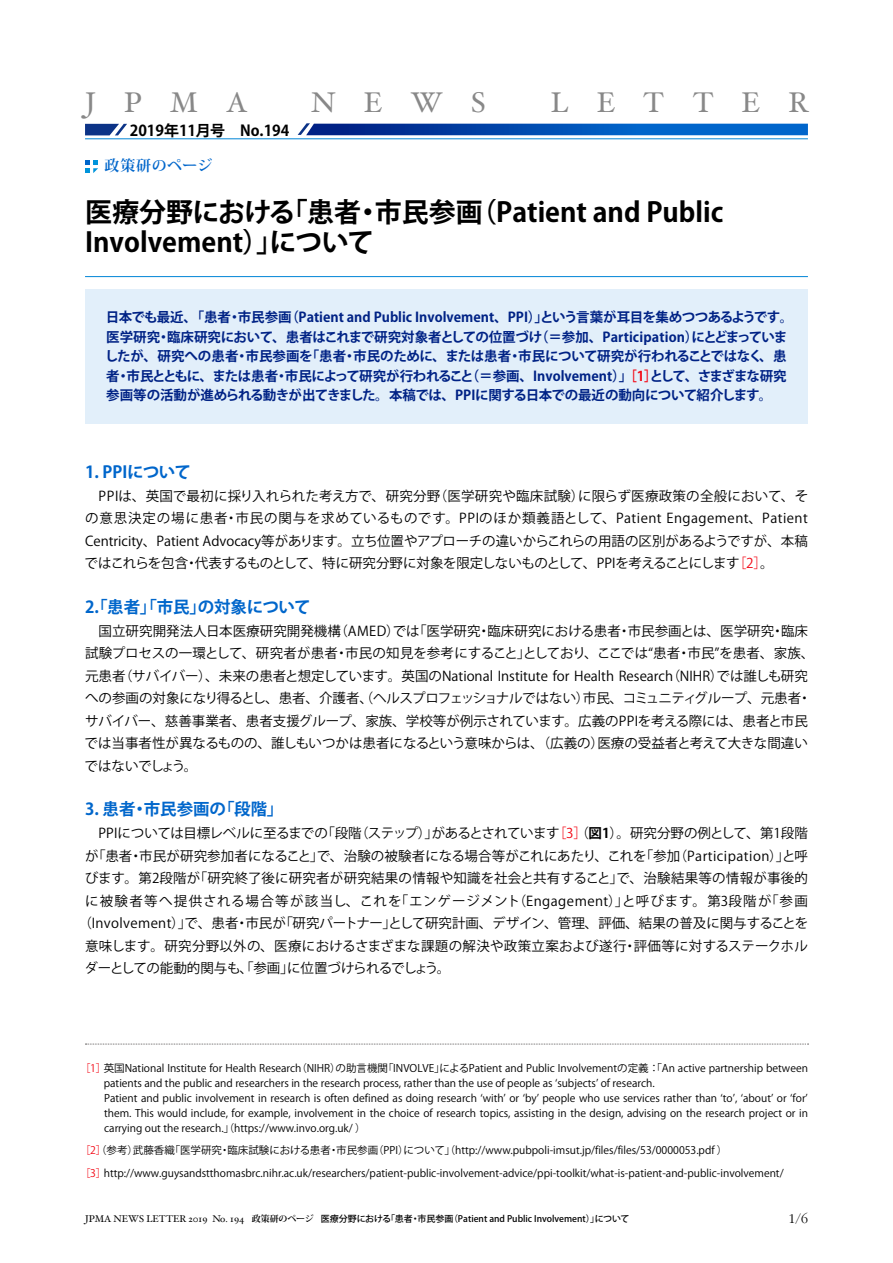
<style>
.page{position:relative;width:893px;height:1263px;background:#fff}
.page>*{position:absolute;margin:0;border:0;box-sizing:border-box;transform-origin:0 0}
.t1{font:28.5px "Hoefler Text";letter-spacing:.995em;color:#888}
.t2{font:700 27px/30px "Koz Go Pr 6 N";color:#000}
.t3{font:700 16.5px "Koz Go Pr 6 N";letter-spacing:-.005em;color:#0066cb}
.t4{font:700 15px "Koz Go Pr 6 N";color:#000}
.t5{font:700 15px "Koz Min Pr 6 N";letter-spacing:.035em;color:#0066cb}
.t6{font:300 13.8px "Garamond";color:#000}
.t7{font:13.5px/22.5px "Koz Go Pr 6 N";color:#000;text-align:justify}
.t8{font:700 13.5px/19.5px "Koz Go Pr 6 N";letter-spacing:-.01em;color:#002285}
.t9{font:13.5px "Koz Go Pr 6 N";letter-spacing:-.02em;color:#000}
.t10{font:13.5px "Koz Go Pr 6 N";letter-spacing:.06em;color:#000}
.t11{font:13.5px "Koz Go Pr 6 N";letter-spacing:.025em;color:#000}
.t12{font:13.5px "Koz Go Pr 6 N";letter-spacing:-.03em;color:#000}
.t13{font:10.5px/15px "Koz Go Pr 6 N";color:#000}
.t14{font:500 9px "Koz Go Pr 6 N";color:#000}
.s1{color:#f30815}
.s2{font-weight:700}
.s3{font-family:"Hoefler Text";font-weight:400;font-size:9.75px}
.s4{font-family:"Koz Min Pr 6 N";font-weight:700}
</style>
<div class="page">
<div style="left:85px;top:289px;width:723px;height:134px;background:#e2effa"></div>
<svg style="left:85px;top:1044px;width:723px;height:1px"></svg>
<svg style="left:85px;top:160px;width:13px;height:13px"></svg>
<hr style="left:85px;top:276px;width:723px;height:1px;background:#0085d6">
<svg style="left:85px;top:124px;width:42px;height:11px"></svg>
<svg style="left:298px;top:123px;width:510px;height:12px;background:#1258b6"></svg>
<hr style="left:85px;top:139px;width:723px;height:1px;background:#0085d6">
<h1 class="t1" style="left:85px;top:85px;width:164px">JPMA</h1>
<h1 class="t1" style="left:311px;top:85px;width:176px">NEWS</h1>
<h1 class="t1" style="left:551px;top:85px;width:260px">LETTER</h1>
<p class="t4" style="left:130px;top:122px;width:161px">2019年11月号　No.194</p>
<p class="t5" style="left:105px;top:157px;width:109px">政策研のページ</p>
<h2 class="t2" style="left:85px;top:197px;width:640px">医療分野における「患者・市民参画（Patient and Public<br>Involvement）」について</h2>
<p class="t8" style="left:105px;top:308px;width:690px">日本でも最近、「患者・市民参画（Patient and Public Involvement、PPI）」という言葉が耳目を集めつつあるようです。医学研究・臨床研究において、患者はこれまで研究対象者としての位置づけ（＝参加、Participation）にとどまっていましたが、研究への患者・市民参画を「患者・市民のために、または患者・市民について研究が行われることではなく、患者・市民とともに、または患者・市民によって研究が行われること（＝参画、Involvement）」<span class="s1">［1］</span>として、さまざまな研究参画等の活動が進められる動きが出てきました。本稿では、PPIに関する日本での最近の動向について紹介します。</p>
<p class="t3" style="left:85px;top:462px;width:107px">1. PPIについて</p>
<p class="t7" style="left:85px;top:485px;width:725px">　PPIは、英国で最初に採り入れられた考え方で、研究分野（医学研究や臨床試験）に限らず医療政策の全般において、その意思決定の場に患者・市民の関与を求めているものです。PPIのほか類義語として、Patient Engagement、Patient Centricity、Patient Advocacy等があります。立ち位置やアプローチの違いからこれらの用語の区別があるようですが、本稿ではこれらを包含・代表するものとして、特に研究分野に対象を限定しないものとして、PPIを考えることにします<span class="s1">［2］</span>。</p>
<p class="t3" style="left:85px;top:597px;width:227px">2.「患者」「市民」の対象について</p>
<p class="t7" style="left:85px;top:620px;width:731px;text-align:left">　国立研究開発法人日本医療研究開発機構（AMED）では「医学研究・臨床研究における患者・市民参画とは、医学研究・臨床試験プロセスの一環として、研究者が患者・市民の知見を参考にすること」としており、ここでは“患者・市民”を患者、家族、元患者（サバイバー）、未来の患者と想定しています。英国のNational Institute for Health Research（NIHR）では誰しも研究への参画の対象になり得るとし、患者、介護者、（ヘルスプロフェッショナルではない）市民、コミュニティグループ、元患者・サバイバー、慈善事業者、患者支援グループ、家族、学校等が例示されています。広義のPPIを考える際には、患者と市民では当事者性が異なるものの、誰しもいつかは患者になるという意味からは、（広義の）医療の受益者と考えて大きな間違いではないでしょう。</p>
<p class="t3" style="left:85px;top:800px;width:200px">3. 患者・市民参画の「段階」</p>
<p class="t9" style="left:85px;top:826px;width:724px">　PPIについては目標レベルに至るまでの「段階（ステップ）」があるとされています<span class="s1">［3］</span>（<span class="s2">図1</span>）。研究分野の例として、第1段階</p>
<p class="t7" style="left:85px;top:845px;width:724px">が「患者・市民が研究参加者になること」で、治験の被験者になる場合等がこれにあたり、これを「参加（Participation）」と呼</p>
<p class="t7" style="left:85px;top:867px;width:724px">びます。第2段階が「研究終了後に研究者が研究結果の情報や知識を社会と共有すること」で、治験結果等の情報が事後的</p>
<p class="t10" style="left:85px;top:893px;width:724px">に被験者等へ提供される場合等が該当し、これを「エンゲージメント（Engagement）」と呼びます。第3段階が「参画</p>
<p class="t7" style="left:79px;top:912px;width:731px">（Involvement）」で、患者・市民が「研究パートナー」として研究計画、デザイン、管理、評価、結果の普及に関与することを</p>
<p class="t11" style="left:85px;top:938px;width:724px">意味します。研究分野以外の、医療におけるさまざまな課題の解決や政策立案および遂行・評価等に対するステークホル</p>
<p class="t12" style="left:84px;top:961px;width:367px">ダーとしての能動的関与も、「参画」に位置づけられるでしょう。</p>
<p class="t13" style="left:104px;top:1060px;width:706px;text-indent:-24px"><span class="s1">［1］</span>英国National Institute for Health Research（NIHR）の助言機関「INVOLVE」によるPatient and Public Involvementの定義：「An active partnership between patients and the public and researchers in the research process, rather than the use of people as ‘subjects’ of research.<br>Patient and public involvement in research is often defined as doing research ‘with’ or ‘by’ people who use services rather than ‘to’, ‘about’ or ‘for’ them. This would include, for example, involvement in the choice of research topics, assisting in the design, advising on the research project or in carrying out the research.」（https://www.invo.org.uk/ ）</p>
<p class="t13" style="left:80px;top:1139px;width:705px;line-height:22.5px"><span class="s1">［2］</span>（参考）武藤香織「医学研究・臨床試験における患者・市民参画（PPI）について」（http://www.pubpoli-imsut.jp/files/files/53/0000053.pdf ）<br><span class="s1">［3］</span>http://www.guysandstthomasbrc.nihr.ac.uk/researchers/patient-public-involvement-advice/ppi-toolkit/what-is-patient-and-public-involvement/</p>
<p class="t14" style="left:85px;top:1214px;width:546px"><span class="s3">JPMA NEWS LETTER 2019 No. 194</span> <span class="s4">政策研のページ</span> 医療分野における「患者・市民参画（Patient and Public Involvement）」について</p>
<p class="t6" style="left:789px;top:1211px;width:21px">1/6</p>
</div>
